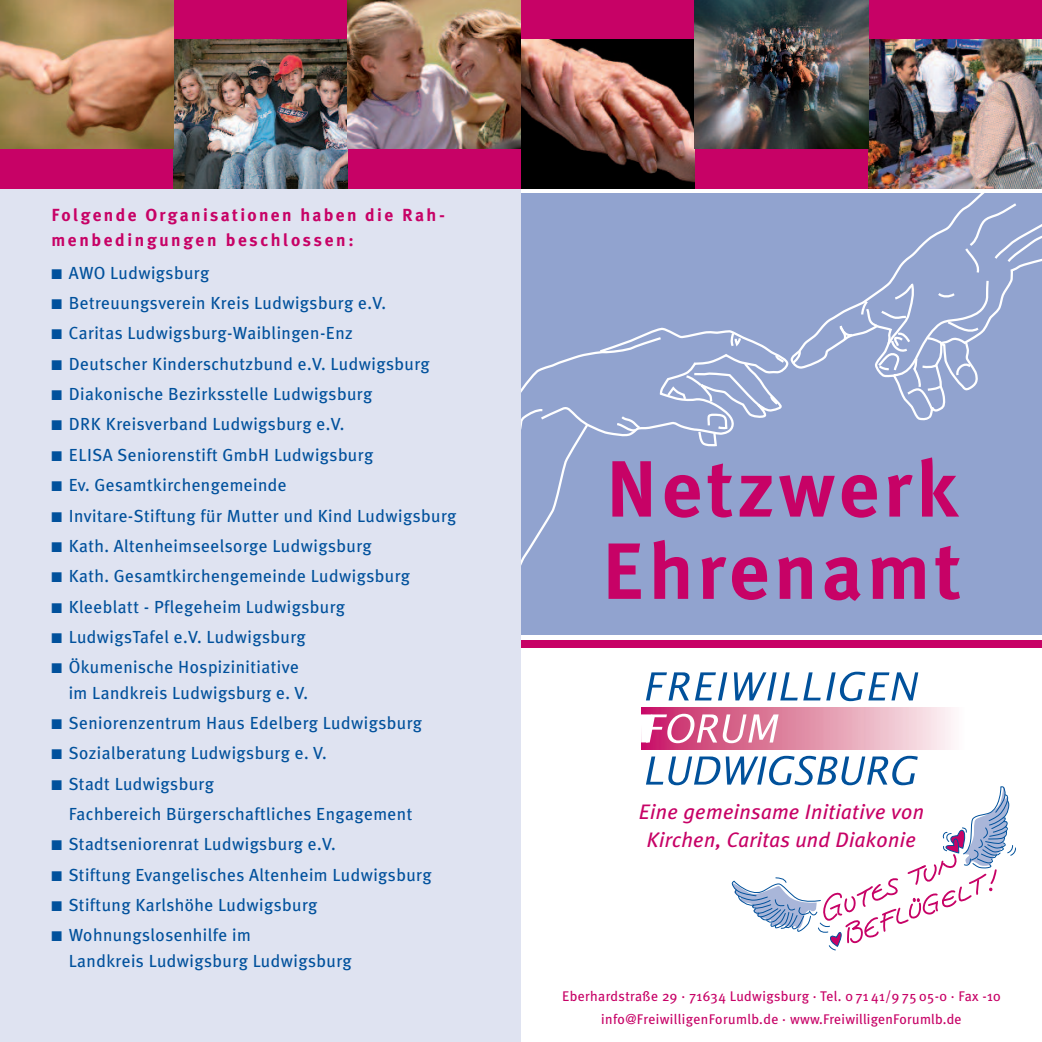
<style>
.page{position:relative;width:1042px;height:1042px;background:#fff}
.page>*{position:absolute;margin:0;border:0;box-sizing:border-box;transform-origin:0 0}
.t1{font:700 79.62px/82.2px "Meta Plus";letter-spacing:.055em;color:#c70266}
.t2{font:italic 21px/28px "Meta Plus";letter-spacing:.015em;color:#c70266;text-align:center}
.t3{font:17.5px/25.4px "Meta Plus";letter-spacing:.025em;color:#01519c}
.t4{font:700 17.5px/24.5px "Meta Plus";letter-spacing:.135em;color:#c70266}
.t5{font:14px/22.8px "Meta Plus";letter-spacing:.025em;color:#c70266;text-align:center}
</style>
<div class="page">
<div style="left:0;top:69px;width:521px;height:973px;background:#dfe3f1"></div>
<div style="left:521px;top:193px;width:521px;height:442px;background:#91a3cf"></div>
<svg style="left:801px;top:193px;width:184px;height:228px"></svg>
<svg style="left:837px;top:201px;width:205px;height:210px"></svg>
<svg style="left:521px;top:328px;width:280px;height:238px"></svg>
<div style="left:521px;top:640px;width:521px;height:7px;background:#c70266"></div>
<div style="left:0;top:0;width:1042px;height:40px;background:#c70266"></div>
<div style="left:0;top:149px;width:1042px;height:40px;background:#c70266"></div>
<div style="left:641px;top:707px;width:325px;height:43px;background:linear-gradient(to right,#c61d60,#fdfdf5)"></div>
<svg style="left:646px;top:672px;width:43px;height:28px"></svg>
<svg style="left:695px;top:672px;width:32px;height:28px"></svg>
<svg style="left:734px;top:672px;width:184px;height:29px"></svg>
<svg style="left:646px;top:756px;width:74px;height:29px"></svg>
<svg style="left:641px;top:714px;width:137px;height:29px"></svg>
<svg style="left:726px;top:756px;width:290px;height:194px"></svg>
<img style="left:521px;top:40px;width:173px;height:149px">
<img style="left:868px;top:40px;width:174px;height:149px">
<img style="left:694px;top:0;width:174px;height:149px">
<img style="left:174px;top:40px;width:173px;height:149px">
<img style="left:0;top:0;width:174px;height:149px">
<img style="left:347px;top:0;width:174px;height:149px">
<p class="t4" style="left:51px;top:203px;width:395px">Folgende Organisationen haben die Rah&shy;menbedingungen beschlossen:</p>
<p class="t3" style="left:51px;top:260px;width:159px">■ AWO Ludwigsburg</p>
<p class="t3" style="left:51px;top:290px;width:336px">■ Betreuungsverein Kreis Ludwigsburg e.V.</p>
<p class="t3" style="left:51px;top:321px;width:303px">■ Caritas Ludwigsburg-Waiblingen-Enz</p>
<p class="t3" style="left:51px;top:351px;width:380px">■ Deutscher Kinderschutzbund e.V. Ludwigsburg</p>
<p class="t3" style="left:51px;top:381px;width:322px">■ Diakonische Bezirksstelle Ludwigsburg</p>
<p class="t3" style="left:51px;top:412px;width:294px">■ DRK Kreisverband Ludwigsburg e.V.</p>
<p class="t3" style="left:51px;top:442px;width:323px">■ ELISA Seniorenstift GmbH Ludwigsburg</p>
<p class="t3" style="left:51px;top:472px;width:237px">■ Ev. Gesamtkirchengemeinde</p>
<p class="t3" style="left:51px;top:503px;width:407px">■ Invitare-Stiftung für Mutter und Kind Ludwigsburg</p>
<p class="t3" style="left:51px;top:533px;width:322px">■ Kath. Altenheimseelsorge Ludwigsburg</p>
<p class="t3" style="left:51px;top:563px;width:360px">■ Kath. Gesamtkirchengemeinde Ludwigsburg</p>
<p class="t3" style="left:51px;top:594px;width:295px">■ Kleeblatt - Pflegeheim Ludwigsburg</p>
<p class="t3" style="left:51px;top:624px;width:256px">■ LudwigsTafel e.V. Ludwigsburg</p>
<p class="t3" style="left:69px;top:654px;width:241px;text-indent:-17px">■ Ökumenische Hospizinitiative im Landkreis Ludwigsburg e. V.</p>
<p class="t3" style="left:51px;top:710px;width:372px">■ Seniorenzentrum Haus Edelberg Ludwigsburg</p>
<p class="t3" style="left:51px;top:740px;width:277px">■ Sozialberatung Ludwigsburg e. V.</p>
<p class="t3" style="left:69px;top:768px;width:345px;line-height:30.3px;text-indent:-17px">■ Stadt Ludwigsburg<br>Fachbereich Bürgerschaftliches Engagement</p>
<p class="t3" style="left:51px;top:831px;width:286px">■ Stadtseniorenrat Ludwigsburg e.V.</p>
<p class="t3" style="left:51px;top:862px;width:382px">■ Stiftung Evangelisches Altenheim Ludwigsburg</p>
<p class="t3" style="left:51px;top:892px;width:268px">■ Stiftung Karlshöhe Ludwigsburg</p>
<p class="t3" style="left:69px;top:922px;width:285px;text-indent:-17px">■ Wohnungslosenhilfe im<br>Landkreis Ludwigsburg Ludwigsburg</p>
<h1 class="t1" style="left:602px;top:448px;width:361px">Netzwerk<br>Ehrenamt</h1>
<p class="t2" style="left:639px;top:797px;width:287px">Eine gemeinsame Initiative von<br>Kirchen, Caritas und Diakonie</p>
<p class="t5" style="left:562px;top:984px;width:440px">Eberhardstraße 29 · 71634 Ludwigsburg · Tel. 0 71 41/9 75 05-0 · Fax -10 info@FreiwilligenForumlb.de · www.FreiwilligenForumlb.de</p>
</div>
